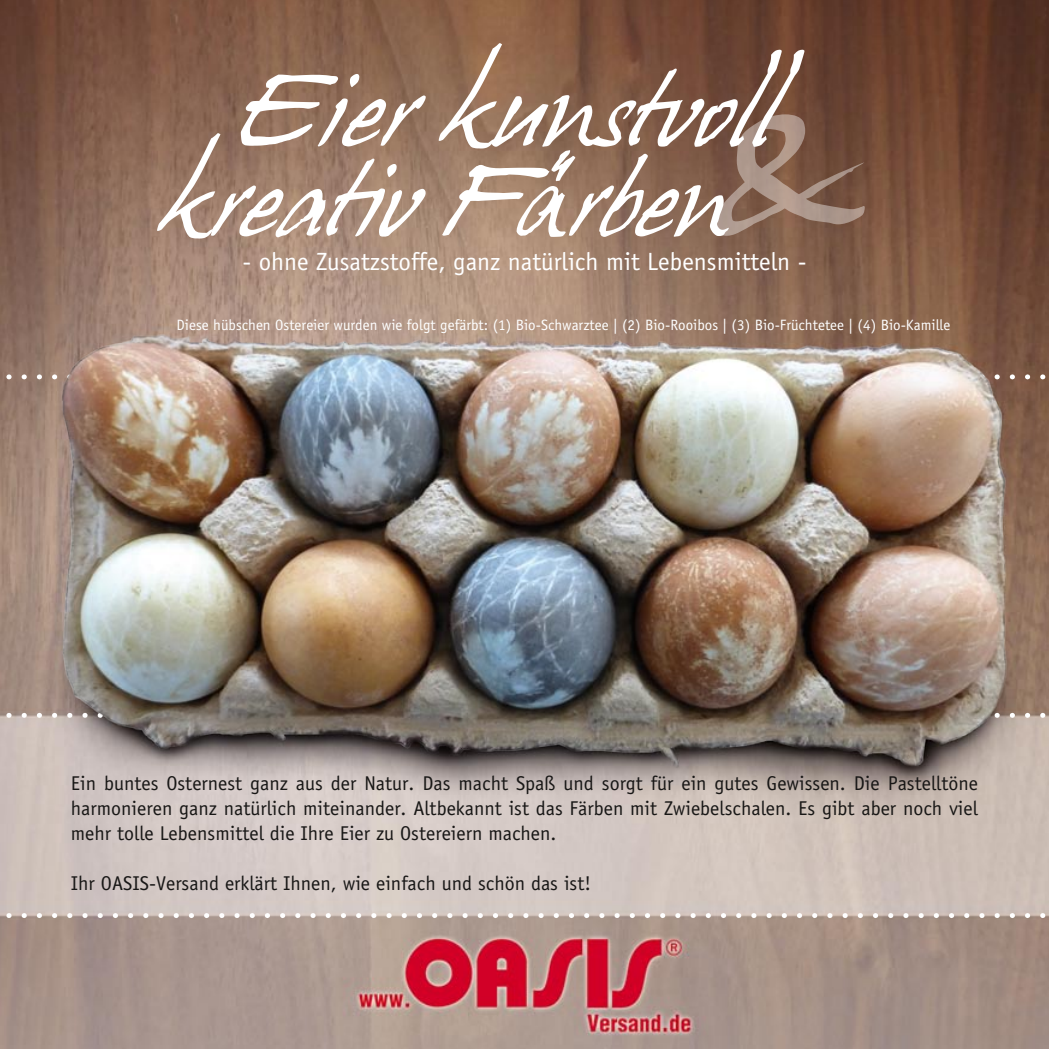
<style>
.page{position:relative;width:1049px;height:1049px;background:#fff}
.page>*{position:absolute;margin:0;border:0;box-sizing:border-box;transform-origin:0 0}
.t1{font:95px "Hans Hand";color:#fff}
.t2{font:25px "Officina Sans LT";color:#fff}
.Fließtext{font:20px/25px "Officina Sans LT";color:#181716;text-align:justify}
.Fließtext-2{font:15px "Officina Sans LT";color:#fff}
.s1{font-size:200px}
</style>
<div class="page">
<img style="left:0;top:0;width:1049px;height:1049px">
<img style="left:0;top:374px;width:1049px;height:5px">
<svg style="left:0;top:713px;width:1049px;height:5px;background:#766b61"></svg>
<svg style="left:0;top:913px;width:1049px;height:5px"></svg>
<p class="t1" style="left:240px;top:57px;width:537px">Eier kunstvoll</p>
<p class="t1" style="left:157px;top:147px;width:711px">kreativ Färben<span class="s1">&amp;</span></p>
<p class="t2" style="left:242px;top:247px;width:565px">- ohne Zusatzstoffe, ganz natürlich mit Lebensmitteln -</p>
<p class="Fließtext-2" style="left:177px;top:316px;width:775px">Diese hübschen Ostereier wurden wie folgt gefärbt: (1) Bio-Schwarztee | (2) Bio-Rooibos | (3) Bio-Früchtetee | (4) Bio-Kamille</p>
<p class="Fließtext" style="left:71px;top:771px;width:909px">Ein buntes Osternest ganz aus der Natur. Das macht Spaß und sorgt für ein gutes Gewissen. Die Pastelltöne harmonieren ganz natürlich miteinander. Altbekannt ist das Färben mit Zwiebelschalen. Es gibt aber noch viel mehr tolle Lebensmittel die Ihre Eier zu Ostereiern machen.</p>
<p class="Fließtext" style="left:71px;top:871px;width:522px">Ihr OASIS-Versand erklärt Ihnen, wie einfach und schön das ist!</p>
</div>
